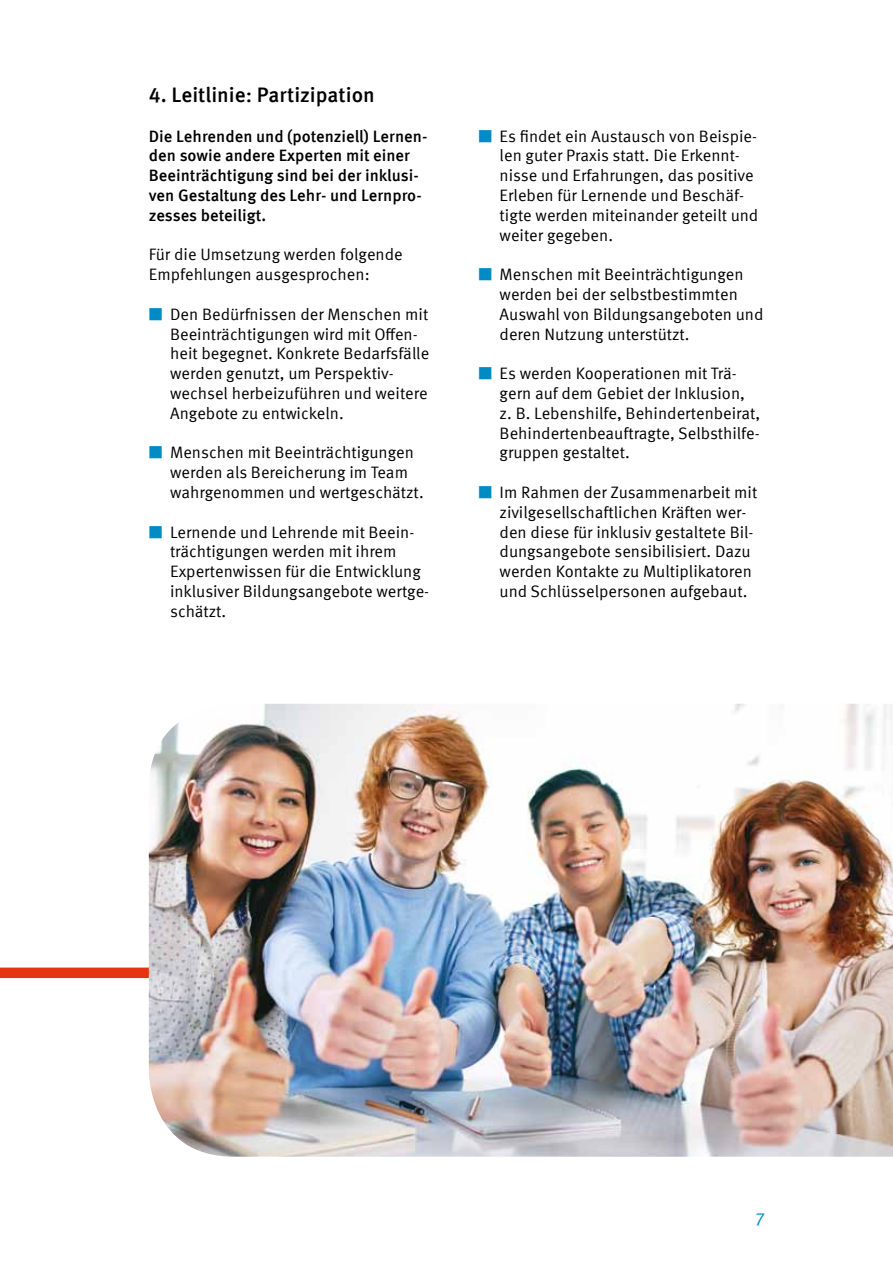
<style>
.page{position:relative;width:893px;height:1263px;background:#fff}
.page>*{position:absolute;margin:0;border:0;box-sizing:border-box;transform-origin:0 0}
.t1{font:500 21px "Meta Offc Pro";color:#000}
.t2{font:18px "Meta Offc Pro Norm";color:#008bc5}
.t3{font:16.5px/19.8px "Meta Offc Pro Norm";color:#000}
.t4{font:500 16.5px/19.8px "Meta Offc Pro";color:#000}
.s1{color:#008bc5}
</style>
<div class="page">
<div style="left:0;top:967px;width:893px;height:11px;background:#e63312"></div>
<img style="left:149px;top:704px;width:744px;height:453px">
<h2 class="t1" style="left:149px;top:78px;width:228px">4. Leitlinie: Partizipation</h2>
<p class="t4" style="left:149px;top:125px;width:280px">Die Lehrenden und (potenziell) Lernen&shy;den sowie andere Experten mit einer Beeinträchtigung sind bei der inklusi&shy;ven Gestaltung des Lehr- und Lernpro&shy;zesses beteiligt.</p>
<p class="t3" style="left:149px;top:244px;width:255px">Für die Umsetzung werden folgende<br>Empfehlungen ausgesprochen:</p>
<p class="t3" style="left:170px;top:303px;width:261px;text-indent:-21px"><span class="s1">■</span> Den Bedürfnissen der Menschen mit Beeinträchtigungen wird mit Offen&shy;heit begegnet. Konkrete Bedarfsfälle werden genutzt, um Perspektiv&shy;wechsel herbeizuführen und weitere Angebote zu entwickeln.</p>
<p class="t3" style="left:170px;top:442px;width:255px;text-indent:-21px"><span class="s1">■</span> Menschen mit Beeinträchtigungen werden als Bereicherung im Team wahrgenommen und wertgeschätzt.</p>
<p class="t3" style="left:170px;top:521px;width:261px;text-indent:-21px"><span class="s1">■</span> Lernende und Lehrende mit Beein&shy;trächtigungen werden mit ihrem<br>Expertenwissen für die Entwicklung inklusiver Bildungsangebote wertge&shy;schätzt.</p>
<p class="t3" style="left:500px;top:125px;width:260px;text-indent:-21px"><span class="s1">■</span> Es findet ein Austausch von Beispie&shy;len guter Praxis statt. Die Erkennt&shy;nisse und Erfahrungen, das positive Erleben für Lernende und Beschäf&shy;tigte werden miteinander geteilt und weiter gegeben.</p>
<p class="t3" style="left:500px;top:263px;width:265px;text-indent:-21px"><span class="s1">■</span> Menschen mit Beeinträchtigungen werden bei der selbstbestimmten Auswahl von Bildungsangeboten und deren Nutzung unterstützt.</p>
<p class="t3" style="left:500px;top:362px;width:262px;text-indent:-21px"><span class="s1">■</span> Es werden Kooperationen mit Trä&shy;gern auf dem Gebiet der Inklusion, z. B. Lebenshilfe, Behindertenbeirat, Behindertenbeauftragte, Selbsthilfe&shy;gruppen gestaltet.</p>
<p class="t3" style="left:500px;top:481px;width:259px;text-indent:-21px"><span class="s1">■</span> Im Rahmen der Zusammenarbeit mit zivilgesellschaftlichen Kräften wer&shy;den diese für inklusiv gestaltete Bil&shy;dungsangebote sensibilisiert. Dazu werden Kontakte zu Multiplikatoren und Schlüsselpersonen aufgebaut.</p>
<p class="t2" style="left:755px;top:1205px;width:12px">7</p>
</div>
